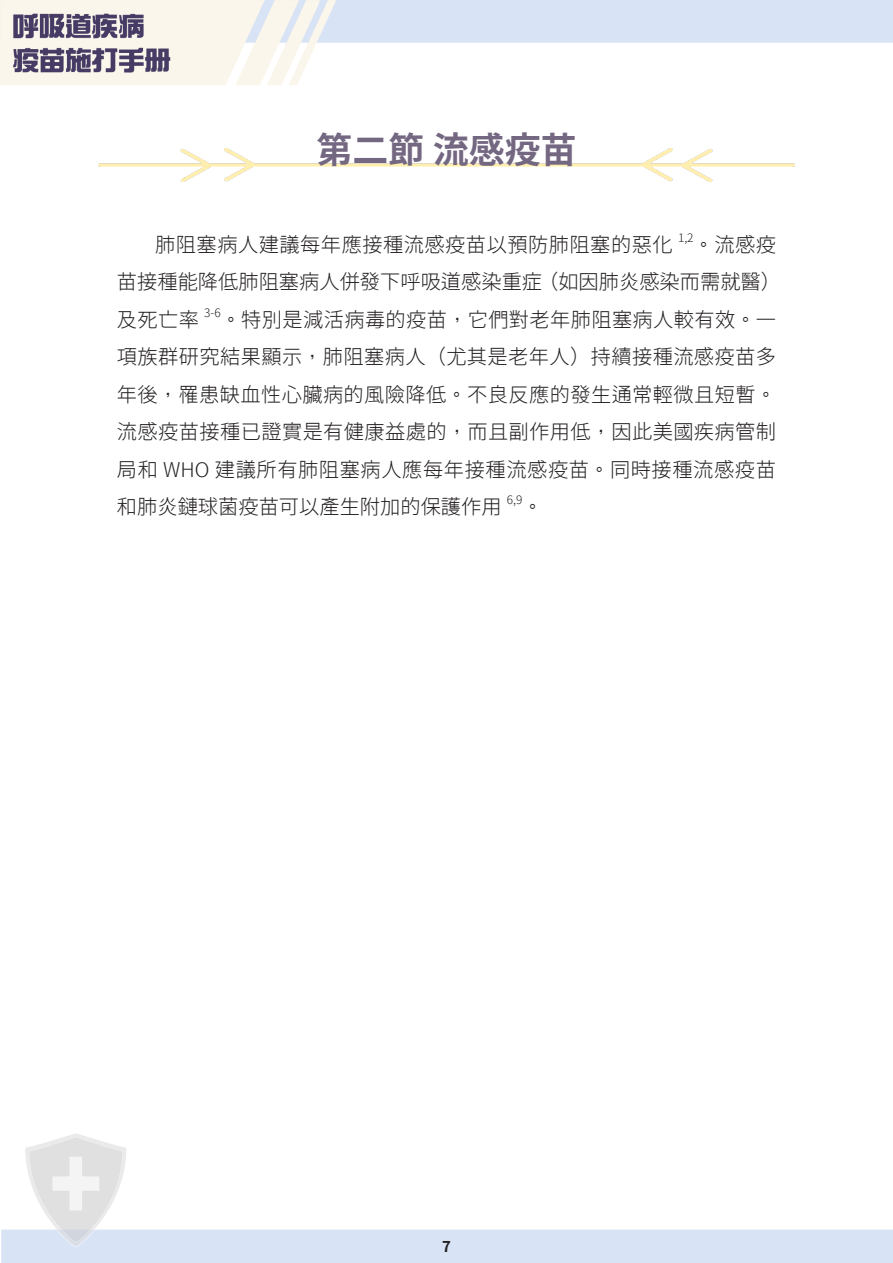
<style>
.page{position:relative;width:893px;height:1263px;background:#fff}
.page>*{position:absolute;margin:0;border:0;box-sizing:border-box;transform-origin:0 0}
.大標{font:700 36px "Taipei Sans TC Beta";color:#746781}
.內文{font:300 20.25px/37.5px "Taipei Sans TC Beta";letter-spacing:.02em;color:#231f20;text-align:justify}
.內文-2{font:300 20.25px/37.5px "Taipei Sans TC Beta";color:#231f20}
.t1{font:700 15px "Taipei Sans TC Beta";color:#231f20}
.內文-3{font:300 11.85px "Taipei Sans TC Beta";color:#231f20}
</style>
<div class="page">
<img style="left:0;top:0;width:893px;height:1263px">
<img style="left:99px;top:149px;width:695px;height:32px">
<p class="大標" style="left:316px;top:129px;width:262px">第二節流感疫苗</p>
<p class="內文" style="left:155px;top:226px;width:519px">肺阻塞病人建議每年應接種流感疫苗以預防肺阻塞的惡化</p>
<p class="內文-3" style="left:678px;top:231px;width:17px">1,2</p>
<p class="內文-2" style="left:117px;top:226px;width:666px;text-indent:577px">。流感疫苗接種能降低肺阻塞病人併發下呼吸道感染重症（如因肺炎感染而需就醫）及死亡率</p>
<p class="內文-3" style="left:204px;top:306px;width:18px">3-6</p>
<p class="內文" style="left:117px;top:301px;width:661px;text-indent:104px">。特別是減活病毒的疫苗，它們對老年肺阻塞病人較有效。一項族群研究結果顯示，肺阻塞病人（尤其是老年人）持續接種流感疫苗多年後，罹患缺血性心臟病的風險降低。不良反應的發生通常輕微且短暫。流感疫苗接種已證實是有健康益處的，而且副作用低，因此美國疾病管制局和 WHO 建議所有肺阻塞病人應每年接種流感疫苗。同時接種流感疫苗和肺炎鏈球菌疫苗可以產生附加的保護作用</p>
<p class="內文-3" style="left:507px;top:493px;width:17px">6,9</p>
<p class="內文" style="left:522px;top:488px;width:22px">。</p>
<p class="t1" style="left:442px;top:1238px;width:10px">7</p>
</div>
